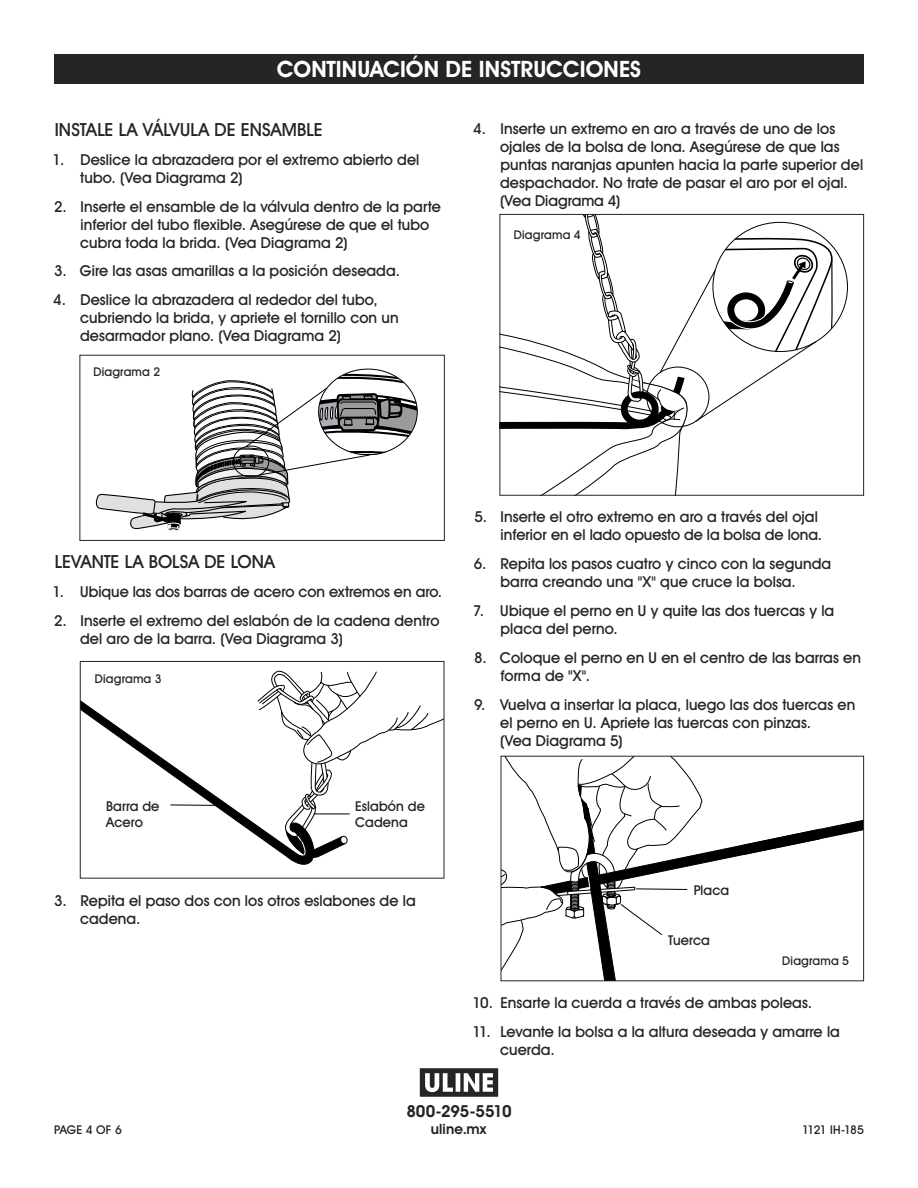
<style>
.page{position:relative;width:918px;height:1188px;background:#fff}
.page>*{position:absolute;margin:0;border:0;box-sizing:border-box;transform-origin:0 0}
.t1{font:700 22.5px "Uline Two Knine";color:#fff}
.t2{font:18px "Uline Two Knine";letter-spacing:.005em;color:#252525}
.t3{font:700 16.5px "Uline Two Knine";letter-spacing:-.015em;color:#252525}
.t4{font:15px/18px "Uline Two Knine";letter-spacing:.005em;color:#252525}
.t5{font:700 14.25px "Uline Two Knine";letter-spacing:.01em;color:#252525}
.t6{font:13.5px/16.2px "Uline Two Knine";letter-spacing:.01em;color:#252525}
.t7{font:12px "Uline Two Knine";letter-spacing:.015em;color:#252525}
.t8{font:12px "Uline Two Knine";letter-spacing:-.06em;color:#252525}
</style>
<div class="page">
<div style="left:54px;top:54px;width:810px;height:30px;background:#252525"></div>
<svg style="left:502px;top:216px;width:333px;height:278px"></svg>
<div style="left:500px;top:214px;width:364px;height:282px;border:1px solid #252525"></div>
<svg style="left:82px;top:701px;width:232px;height:164px"></svg>
<svg style="left:257px;top:670px;width:185px;height:188px"></svg>
<hr style="left:170px;top:805px;width:45px;height:1px;background:#000">
<hr style="left:314px;top:813px;width:36px;height:1px;background:#000">
<div style="left:80px;top:661px;width:364px;height:218px;border:1px solid #252525"></div>
<svg style="left:503px;top:758px;width:359px;height:221px"></svg>
<svg style="left:95px;top:369px;width:322px;height:162px"></svg>
<div style="left:80px;top:355px;width:365px;height:186px;border:1px solid #252525"></div>
<svg style="left:420px;top:1068px;width:78px;height:29px"></svg>
<h1 class="t1" style="left:277px;top:56px;width:366px">CONTINUACIÓN DE INSTRUCCIONES</h1>
<p class="t2" style="left:55px;top:118px;width:269px">INSTALE LA VÁLVULA DE ENSAMBLE</p>
<p class="t4" style="left:80px;top:150px;width:341px;text-indent:-28px">1. Deslice la abrazadera por el extremo abierto del tubo. (Vea Diagrama 2)</p>
<p class="t4" style="left:80px;top:197px;width:362px;text-indent:-26px">2. Inserte el ensamble de la válvula dentro de la parte inferior del tubo flexible. Asegúrese de que el tubo cubra toda la brida. (Vea Diagrama 2)</p>
<p class="t4" style="left:54px;top:262px;width:347px">3. Gire las asas amarillas a la posición deseada.</p>
<p class="t4" style="left:80px;top:291px;width:320px;text-indent:-27px">4. Deslice la abrazadera al rededor del tubo, cubriendo la brida, y apriete el tornillo con un desarmador plano. (Vea Diagrama 2)</p>
<p class="t7" style="left:93px;top:365px;width:68px">Diagrama 2</p>
<p class="t4" style="left:500px;top:119px;width:365px;text-indent:-27px">4. Inserte un extremo en aro a través de uno de los ojales de la bolsa de lona. Asegúrese de que las puntas naranjas apunten hacia la parte superior del despachador. No trate de pasar el aro por el ojal. (Vea Diagrama 4)</p>
<p class="t7" style="left:514px;top:228px;width:68px">Diagrama 4</p>
<p class="t2" style="left:55px;top:550px;width:222px">LEVANTE LA BOLSA DE LONA</p>
<p class="t4" style="left:53px;top:582px;width:391px">1. Ubique las dos barras de acero con extremos en aro.</p>
<p class="t4" style="left:80px;top:611px;width:361px;text-indent:-26px">2. Inserte el extremo del eslabón de la cadena dentro del aro de la barra. (Vea Diagrama 3)</p>
<p class="t7" style="left:95px;top:672px;width:68px">Diagrama 3</p>
<p class="t6" style="left:106px;top:797px;width:55px">Barra de<br>Acero</p>
<p class="t6" style="left:355px;top:797px;width:71px">Eslabón de<br>Cadena</p>
<p class="t4" style="left:80px;top:892px;width:337px;text-indent:-26px">3. Repita el paso dos con los otros eslabones de la cadena.</p>
<p class="t4" style="left:474px;top:508px;width:349px;text-align:right">5. Inserte el otro extremo en aro a través del ojal inferior en el lado opuesto de la bolsa de lona.</p>
<p class="t4" style="left:474px;top:555px;width:359px;text-align:center">6. Repita los pasos cuatro y cinco con la segunda barra creando una "X" que cruce la bolsa.</p>
<p class="t4" style="left:501px;top:602px;width:335px;text-indent:-28px">7. Ubique el perno en U y quite las dos tuercas y la placa del perno.</p>
<p class="t4" style="left:500px;top:648px;width:362px;text-indent:-26px">8. Coloque el perno en U en el centro de las barras en forma de "X".</p>
<p class="t4" style="left:500px;top:695px;width:357px;text-indent:-26px">9. Vuelva a insertar la placa, luego las dos tuercas en el perno en U. Apriete las tuercas con pinzas.<br>(Vea Diagrama 5)</p>
<p class="t6" style="left:694px;top:882px;width:37px">Placa</p>
<p class="t6" style="left:668px;top:932px;width:43px">Tuerca</p>
<p class="t7" style="left:782px;top:953px;width:68px">Diagrama 5</p>
<p class="t4" style="left:473px;top:994px;width:341px">10. Ensarte la cuerda a través de ambas poleas.</p>
<p class="t4" style="left:500px;top:1023px;width:341px;text-indent:-28px">11. Levante la bolsa a la altura deseada y amarre la cuerda.</p>
<p class="t3" style="left:406px;top:1101px;width:107px">800-295-5510</p>
<p class="t5" style="left:431px;top:1120px;width:57px">uline.mx</p>
<p class="t7" style="left:54px;top:1122px;width:69px">PAGE 4 OF 6</p>
<p class="t8" style="left:802px;top:1122px;width:63px">1121 IH-185</p>
</div>
